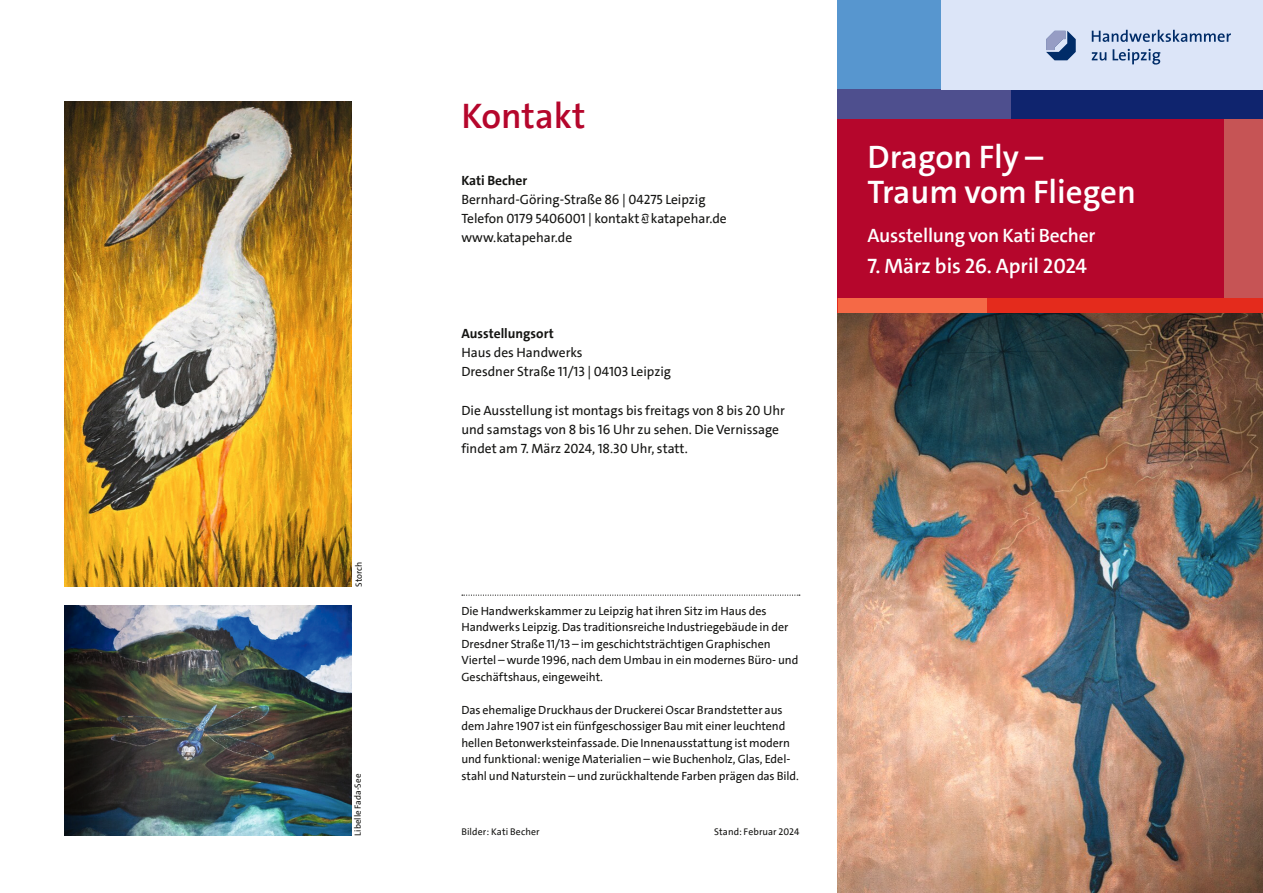
<style>
.page{position:relative;width:1263px;height:893px;background:#fff}
.page>*{position:absolute;margin:0;border:0;box-sizing:border-box;transform-origin:0 0}
.DIN_lang_Überschrift_24pt{font:600 36px "The Sans C4 s";color:#b5062c}
.DIN_lang_Überschrift_18pt{font:600 33px/34.5px "The Sans C4 s";color:#fff}
.DIN_lang_Überschrift_12pt{font:600 21px "The Sans C4 s";color:#fff}
.DIN_lang_Überschrift_12pt-2{font:600 19.5px "The Sans C4 s";letter-spacing:-.01em;color:#fff}
.DIN_lang_Fließtext_Flattersatz_9pt{font:13.5px/19.2px "The Sans C4 s";color:#151513}
.DIN_lang_Fließtext_Flattersatz_9pt-2{font:700 13.5px "The Sans C4 s";color:#151513}
.DIN_lang_Marginaltext_mit_Linie{font:12px/16.5px "The Sans C4 s";letter-spacing:-.005em;color:#151513}
.DIN_lang_Marginaltext_7_5pt{font:9.75px "The Sans C4 s";letter-spacing:.01em;color:#151513}
.DIN_lang_Fließtext_Flattersatz_9pt-3{font:9px "The Sans C4 s";letter-spacing:.005em;color:#151513}
</style>
<div class="page">
<div style="left:838px;top:119px;width:425px;height:179px;background:#b5062c"></div>
<div style="left:1225px;top:119px;width:38px;height:179px;background:#c65455"></div>
<img style="left:838px;top:313px;width:425px;height:580px">
<div style="left:838px;top:0;width:104px;height:89px;background:#5796cf"></div>
<div style="left:838px;top:298px;width:425px;height:15px;background:#e42b1c"></div>
<div style="left:838px;top:89px;width:425px;height:30px;background:#0f246e"></div>
<div style="left:838px;top:89px;width:173px;height:30px;background:#4e4f8e"></div>
<div style="left:838px;top:298px;width:148px;height:15px;background:#f56946"></div>
<div style="left:942px;top:0;width:321px;height:89px;background:#dce5f8"></div>
<svg style="left:462px;top:595px;width:338px;height:1px"></svg>
<img style="left:65px;top:102px;width:287px;height:485px">
<img style="left:65px;top:606px;width:287px;height:230px">
<svg style="left:1046px;top:31px;width:30px;height:29px"></svg>
<svg style="left:1092px;top:30px;width:139px;height:12px"></svg>
<svg style="left:1092px;top:52px;width:14px;height:9px"></svg>
<svg style="left:1112px;top:49px;width:48px;height:16px"></svg>
<p class="DIN_lang_Fließtext_Flattersatz_9pt-3" style="left:353px;top:587px;width:27px;rotate:-90deg">Storch</p>
<p class="DIN_lang_Fließtext_Flattersatz_9pt-3" style="left:352px;top:836px;width:63px;rotate:-90deg">Libelle Fada-See</p>
<p class="DIN_lang_Überschrift_24pt" style="left:461px;top:92px;width:126px">Kontakt</p>
<p class="DIN_lang_Fließtext_Flattersatz_9pt-2" style="left:461px;top:172px;width:67px">Kati Becher</p>
<p class="DIN_lang_Fließtext_Flattersatz_9pt" style="left:461px;top:190px;width:267px">Bernhard-Göring-Straße 86 | 04275 Leipzig<br>Telefon 0179 5406001 | kontakt@katapehar.de</p>
<p class="DIN_lang_Fließtext_Flattersatz_9pt" style="left:461px;top:228px;width:112px">www.katapehar.de</p>
<p class="DIN_lang_Fließtext_Flattersatz_9pt-2" style="left:461px;top:325px;width:94px">Ausstellungsort</p>
<p class="DIN_lang_Fließtext_Flattersatz_9pt" style="left:461px;top:343px;width:211px">Haus des Handwerks<br>Dresdner Straße 11/13 | 04103 Leipzig</p>
<p class="DIN_lang_Fließtext_Flattersatz_9pt" style="left:461px;top:401px;width:325px">Die Ausstellung ist montags bis freitags von 8 bis 20 Uhr und samstags von 8 bis 16 Uhr zu sehen. Die Vernissage findet am 7. März 2024, 18.30 Uhr, statt.</p>
<p class="DIN_lang_Marginaltext_mit_Linie" style="left:461px;top:603px;width:338px">Die Handwerkskammer zu Leipzig hat ihren Sitz im Haus des Handwerks Leipzig. Das traditionsreiche Industriegebäude in der Dresdner Straße 11/13 – im geschichtsträchtigen Graphischen Viertel – wurde 1996, nach dem Umbau in ein modernes Büro- und Geschäftshaus, eingeweiht.</p>
<p class="DIN_lang_Marginaltext_mit_Linie" style="left:461px;top:702px;width:339px">Das ehemalige Druckhaus der Druckerei Oscar Brandstetter aus dem Jahre 1907 ist ein fünfgeschossiger Bau mit einer leuchtend hellen Betonwerksteinfassade. Die Innenausstattung ist modern und funktional: wenige Materialien – wie Buchenholz, Glas, Edel&shy;stahl und Naturstein – und zurückhaltende Farben prägen das Bild.</p>
<p class="DIN_lang_Marginaltext_7_5pt" style="left:461px;top:826px;width:80px">Bilder: Kati Becher</p>
<p class="DIN_lang_Marginaltext_7_5pt" style="left:714px;top:826px;width:87px">Stand: Februar 2024</p>
<p class="DIN_lang_Überschrift_18pt" style="left:867px;top:140px;width:270px">Dragon Fly –<br>Traum vom Fliegen</p>
<p class="DIN_lang_Überschrift_12pt-2" style="left:867px;top:223px;width:229px">Ausstellung von Kati Becher</p>
<p class="DIN_lang_Überschrift_12pt" style="left:867px;top:253px;width:221px">7. März bis 26. April 2024</p>
</div>
